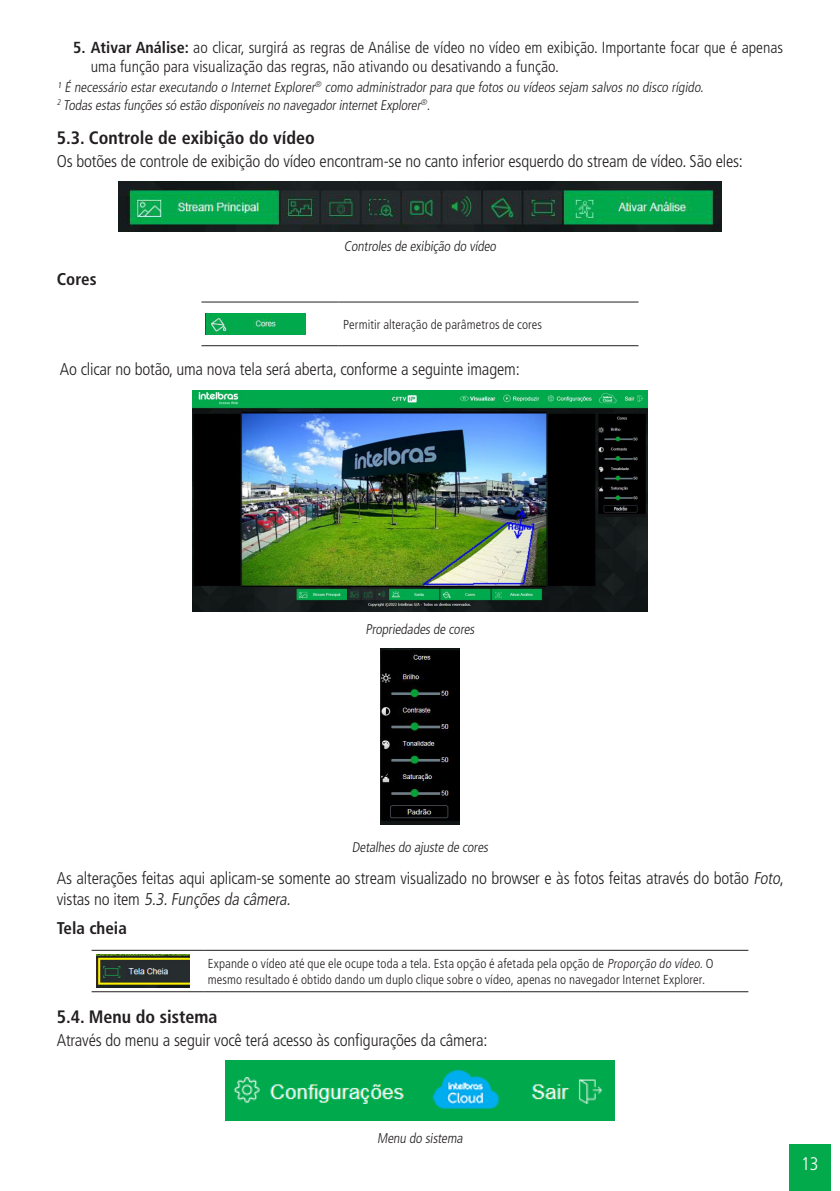
<style>
.page{position:relative;width:840px;height:1191px;background:#fff}
.page>*{position:absolute;margin:0;border:0;box-sizing:border-box;transform-origin:0 0}
.t1{font:300 condensed 18.2px "Frutiger LT Std";color:#fff}
.t2{font:700 condensed 18px "Frutiger LT Std";color:#231f20}
._0__Corpo_de_texto{font:300 condensed 17px/20.4px "Frutiger LT Std";letter-spacing:-.01em;color:#231f20}
._3__Titulo_3{font:700 condensed 17px "Frutiger LT Std";color:#231f20}
.t3{font:300 condensed 16px/19.2px "Frutiger LT Std";color:#231f20}
._0__Corpo_de_texto-2{font:italic 300 condensed 14px "Frutiger LT Std";color:#231f20}
._7__Legenda{font:300 condensed 14px "Frutiger LT Std";color:#231f20}
._8__Tabela_Texto{font:300 condensed 13px/15.6px "Frutiger LT Std";letter-spacing:.01em;color:#231f20}
.s1{font-weight:700}
.s2{font-style:italic}
</style>
<div class="page">
<div style="left:788px;top:1144px;width:42px;height:47px;background:#03aa4b"></div>
<img style="left:118px;top:182px;width:603px;height:49px">
<hr style="left:201px;top:302px;width:137px;height:1px;background:#231f20">
<hr style="left:338px;top:302px;width:300px;height:1px;background:#231f20">
<hr style="left:201px;top:345px;width:137px;height:1px;background:#231f20">
<hr style="left:338px;top:345px;width:300px;height:1px;background:#231f20">
<img style="left:206px;top:313px;width:99px;height:21px">
<img style="left:193px;top:390px;width:453px;height:222px">
<img style="left:380px;top:648px;width:79px;height:176px">
<hr style="left:203px;top:950px;width:545px;height:1px;background:#231f20">
<hr style="left:203px;top:991px;width:545px;height:1px;background:#231f20">
<hr style="left:91px;top:950px;width:112px;height:1px;background:#231f20">
<hr style="left:91px;top:991px;width:112px;height:1px;background:#231f20">
<img style="left:96px;top:954px;width:93px;height:33px">
<img style="left:225px;top:1060px;width:389px;height:60px">
<p class="t3" style="left:91px;top:38px;width:693px;text-indent:-18px"><span class="s1">5. Ativar Análise:</span> ao clicar, surgirá as regras de Análise de vídeo no vídeo em exibição. Importante focar que é apenas uma função para visualização das regras, não ativando ou desativando a função.</p>
<p class="_0__Corpo_de_texto-2" style="left:57px;top:79px;width:650px">¹É necessário estarexecutando o InternetExplorer<sup>®</sup> como administradorpara que fotos ou vídeos sejam salvos no disco rígido.</p>
<p class="_0__Corpo_de_texto-2" style="left:57px;top:97px;width:377px"><sup>2</sup> Todasestasfunçõessó estão disponíveisno navegadorinternetExplorer<sup>®</sup>.</p>
<p class="t2" style="left:57px;top:127px;width:259px">5.3. Controle de exibição do vídeo</p>
<p class="_0__Corpo_de_texto" style="left:57px;top:151px;width:687px">Os botões de controle de exibição do vídeo encontram-se no canto inferior esquerdo do stream de vídeo. São eles:</p>
<p class="_3__Titulo_3" style="left:57px;top:269px;width:41px">Cores</p>
<p class="_7__Legenda" style="left:343px;top:238px;width:156px">Controles de exibição do vídeo</p>
<p class="_8__Tabela_Texto" style="left:343px;top:317px;width:200px">Permitir alteração de parâmetros de cores</p>
<p class="_0__Corpo_de_texto" style="left:60px;top:359px;width:461px">Ao clicar no botão, uma nova tela será aberta, conforme a seguinte imagem:</p>
<p class="_7__Legenda" style="left:365px;top:621px;width:113px">Propriedades de cores</p>
<p class="_7__Legenda" style="left:351px;top:839px;width:140px">Detalhes do aj uste de cores</p>
<p class="_0__Corpo_de_texto" style="left:57px;top:868px;width:728px">As alterações feitas aqui aplicam-se somente ao stream visualizado no browser e às fotos feitas através do botão <span class="s2">Foto</span>, v i sta s n o i te m <span class="s2">5.3.Funçõesda câmera.</span></p>
<p class="_3__Titulo_3" style="left:57px;top:917px;width:72px">Tela cheia</p>
<p class="_8__Tabela_Texto" style="left:207px;top:956px;width:507px">Expande o vídeo até que ele ocupe toda a tela. Esta opção é afetada pela opção de <span class="s2">Proporção do vídeo</span>. O mesmo resultado é obtido dando um duplo clique sobre o vídeo, apenas no navegador Internet Explorer.</p>
<p class="t2" style="left:57px;top:1005px;width:162px">5.4. Menu do sistema</p>
<p class="_0__Corpo_de_texto" style="left:57px;top:1030px;width:432px">Através do menu a seguir você terá acesso às configurações da câmera:</p>
<p class="_7__Legenda" style="left:377px;top:1130px;width:89px">Menu do sistema</p>
<p class="t1" style="left:800px;top:1153px;width:19px">13</p>
</div>
